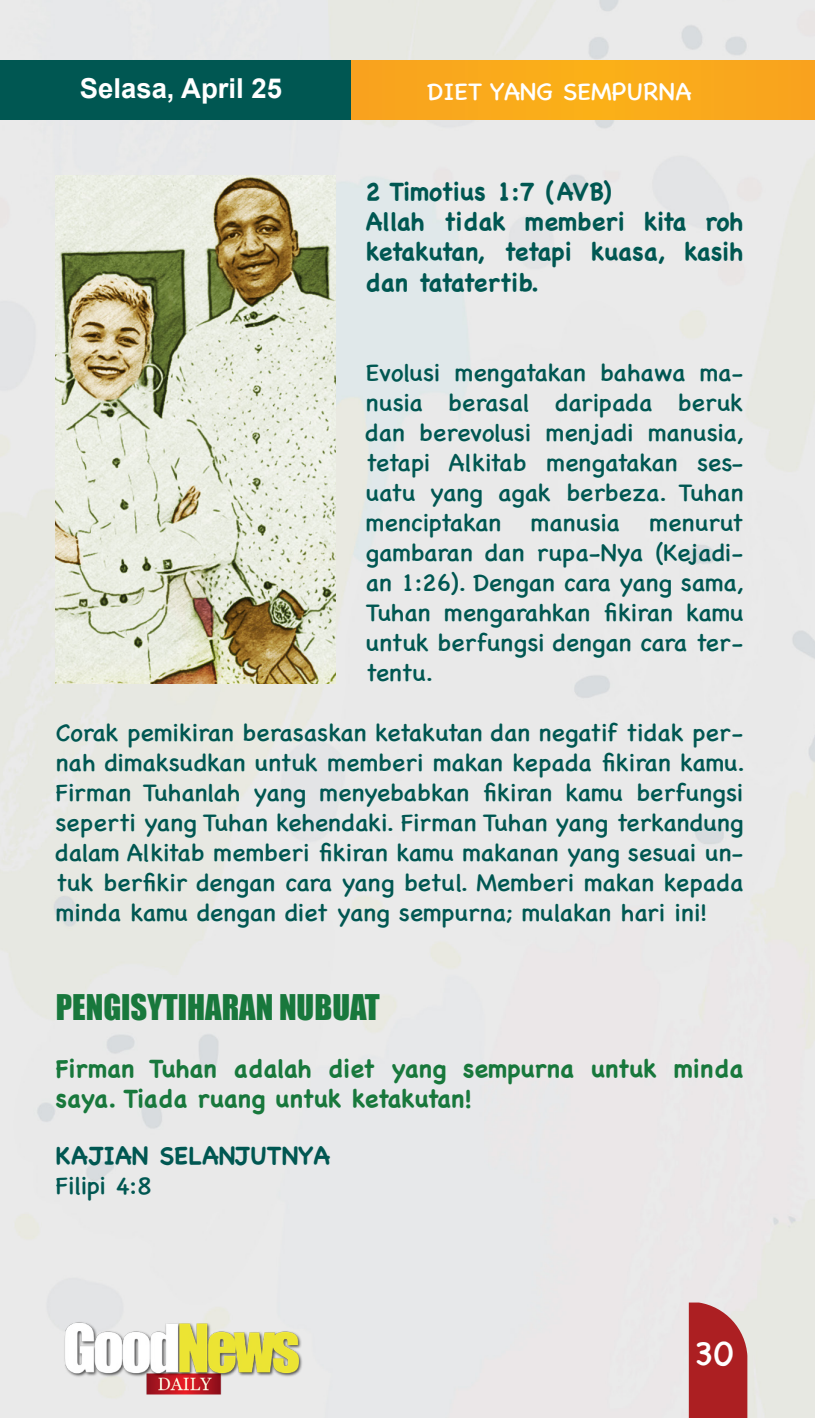
<style>
.page{position:relative;width:815px;height:1418px;background:#fff}
.page>*{position:absolute;margin:0;border:0;box-sizing:border-box;transform-origin:0 0}
.t1{font:35px "Chalkboard SE";color:#fff}
.t2{font:32.5px "Impact";color:#18783c}
.t3{font:700 27.5px "Arial";color:#fff}
.t4{font:25px/30px "Chalkboard SE";color:#005752;text-align:justify}
.t5{font:700 25px/30px "Chalkboard SE";color:#005752;text-align:justify}
.t6{font:700 25px/30px "Chalkboard SE";color:#18783c}
.t7{font:25px "Chalkboard SE";color:#fff}
</style>
<div class="page">
<div style="left:0;top:0;width:815px;height:1417px;background:#e9e9e9"></div>
<div style="left:168px;top:60px;width:647px;height:60px;background:#f9a91c"></div>
<div style="left:0;top:60px;width:351px;height:60px;background:#005752"></div>
<div style="left:689px;top:1302px;width:58px;height:115px;background:#ac1f22"></div>
<img style="left:59px;top:1320px;width:246px;height:76px">
<img style="left:56px;top:176px;width:280px;height:507px">
<p class="t3" style="left:80px;top:70px;width:204px">Selasa, April 25</p>
<p class="t7" style="left:427px;top:70px;width:266px">DIET YANG SEMPURNA</p>
<p class="t5" style="left:366px;top:177px;width:247px">2 Timotius 1:7 (AVB)</p>
<p class="t5" style="left:366px;top:207px;width:379px">Allah tidak memberi kita roh ketakutan, tetapi kuasa, kasih dan tatatertib.</p>
<p class="t4" style="left:366px;top:355px;width:379px">Evolusi mengatakan bahawa ma&shy;nusia berasal daripada beruk dan berevolusi menjadi manusia, tetapi Alkitab mengatakan ses&shy;uatu yang agak berbeza. Tuhan menciptakan manusia menurut gambaran dan rupa-Nya (Kejadi&shy;an 1:26). Dengan cara yang sama, Tuhan mengarahkan fikiran kamu untuk berfungsi dengan cara ter&shy;tentu.</p>
<p class="t4" style="left:56px;top:715px;width:690px">Corak pemikiran berasaskan ketakutan dan negatif tidak per&shy;nah dimaksudkan untuk memberi makan kepada fikiran kamu.<br>Firman Tuhanlah yang menyebabkan fikiran kamu berfungsi seperti yang Tuhan kehendaki. Firman Tuhan yang terkandung dalam Alkitab memberi fikiran kamu makanan yang sesuai un&shy;tuk berfikir dengan cara yang betul. Memberi makan kepada minda kamu dengan diet yang sempurna; mulakan hari ini!</p>
<p class="t2" style="left:56px;top:981px;width:325px">PENGISYTIHARAN NUBUAT</p>
<p class="t6" style="left:56px;top:1053px;width:689px">Firman Tuhan adalah diet yang sempurna untuk minda saya. Tiada ruang untuk ketakutan!</p>
<p class="t5" style="left:56px;top:1140px;width:276px">KAJIAN SELANJUTNYA</p>
<p class="t4" style="left:56px;top:1168px;width:97px">Filipi 4:8</p>
<h1 class="t1" style="left:694px;top:1322px;width:41px">30</h1>
</div>
